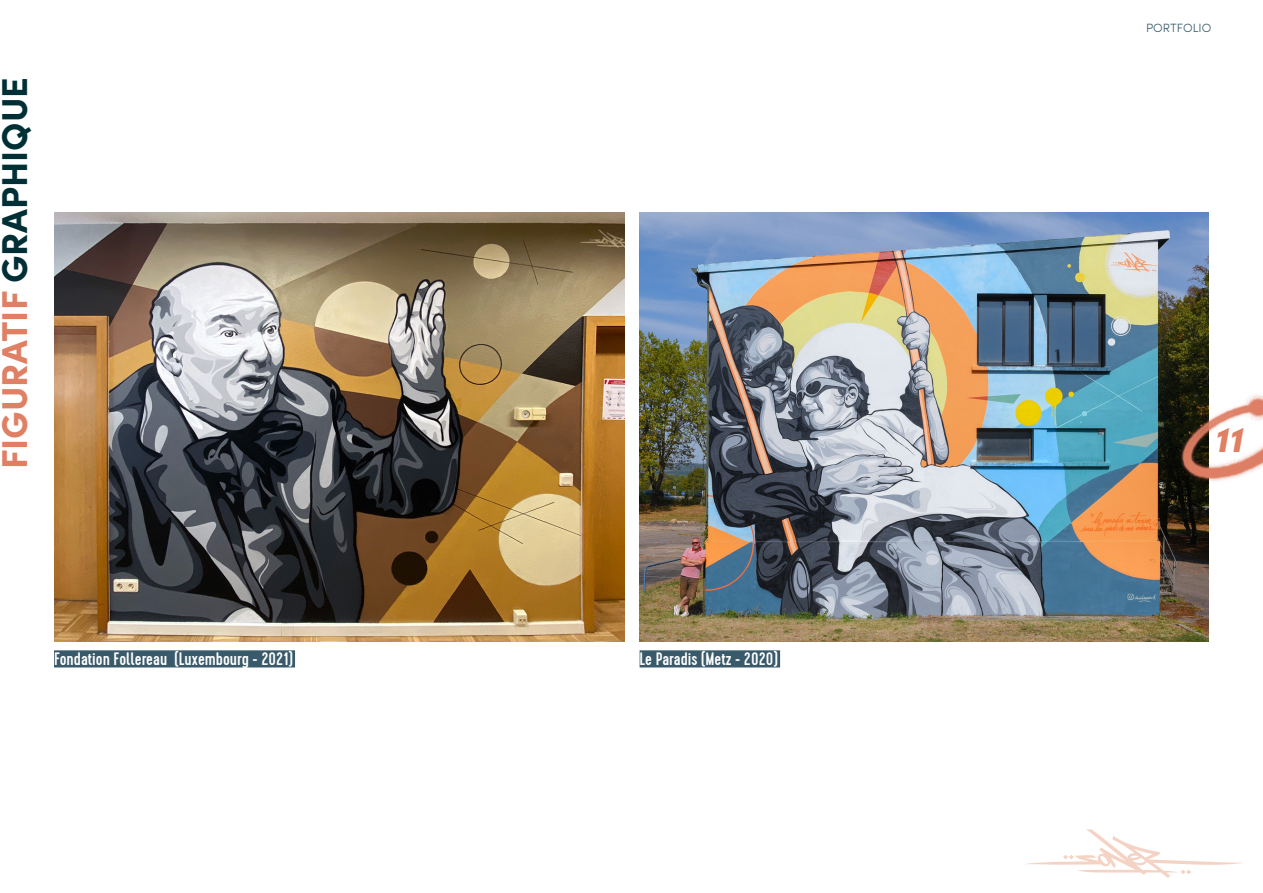
<style>
.page{position:relative;width:1263px;height:893px;background:#fff}
.page>*{position:absolute;margin:0;border:0;box-sizing:border-box;transform-origin:0 0}
.t1{font:700 36px "Sofia Pro";color:#df8065}
.t2{font:italic 900 36px "Sofia Pro";color:#df8065}
.t3{font:500 18px "Cervo";color:#fff}
.t4{font:300 12px "Sofia Pro";color:#395a6a}
.s1{color:#003035}
</style>
<div class="page">
<img style="left:54px;top:213px;width:570px;height:428px">
<img style="left:640px;top:213px;width:569px;height:428px">
<div style="left:54px;top:650px;width:241px;height:17px;background:#395a6a"></div>
<div style="left:640px;top:650px;width:140px;height:17px;background:#395a6a"></div>
<svg style="left:1026px;top:829px;width:217px;height:49px"></svg>
<img style="left:1152px;top:371px;width:111px;height:123px">
<p class="t1" style="left:-13px;top:469px;width:393px;rotate:-90deg">FIGURATIF <span class="s1">GRAPHIQUE</span></p>
<p class="t3" style="left:54px;top:648px;width:240px">Fondation Follereau (Luxembourg - 2021)</p>
<p class="t3" style="left:640px;top:648px;width:140px">Le Paradis (Metz - 2020)</p>
<p class="t4" style="left:1146px;top:18px;width:67px">PORTFOLIO</p>
<h1 class="t2" style="left:1214px;top:411px;width:30px">11</h1>
</div>
